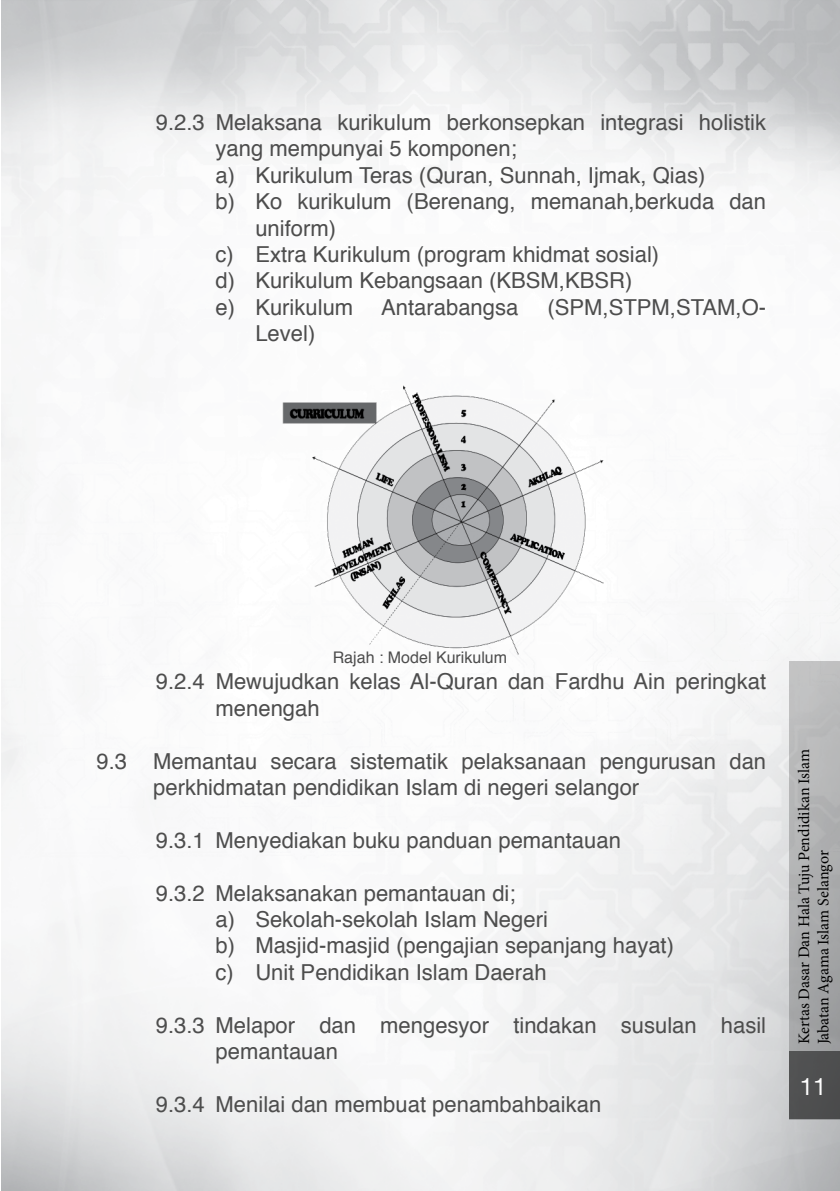
<style>
.page{position:relative;width:840px;height:1191px;background:#fff}
.page>*{position:absolute;margin:0;border:0;box-sizing:border-box;transform-origin:0 0}
.t1{font:24px "Helvetica Neue";color:#fff}
.t2{font:22px/26.4px "Helvetica";color:#4d4d4d}
.t3{font:16px/19.2px "Minion Pro";letter-spacing:-.005em;color:#000}
.t4{font:16px "Helvetica";color:#4d4d4d}
</style>
<div class="page">
<svg style="left:788px;top:660px;width:51px;height:391px;background:#b0b1b2"></svg>
<div style="left:788px;top:1051px;width:51px;height:68px;background:#4f4f50"></div>
<img style="left:258px;top:366px;width:379px;height:310px">
<p class="t2" style="left:156px;top:110px;width:611px">9.2.3 Melaksana kurikulum berkonsepkan integrasi holistik</p>
<p class="t2" style="left:215px;top:136px;width:302px">yang mempunyai 5 komponen;</p>
<p class="t2" style="left:215px;top:162px;width:491px">a) Kurikulum Teras (Quran, Sunnah, Ijmak, Qias)</p>
<p class="t2" style="left:215px;top:189px;width:551px">b) Ko kurikulum (Berenang, memanah,berkuda dan</p>
<p class="t2" style="left:255px;top:215px;width:82px">uniform)</p>
<p class="t2" style="left:215px;top:242px;width:445px">c) Extra Kurikulum (program khidmat sosial)</p>
<p class="t2" style="left:215px;top:268px;width:418px">d) Kurikulum Kebangsaan (KBSM,KBSR)</p>
<p class="t2" style="left:215px;top:294px;width:139px">e) Kurikulum</p>
<p class="t2" style="left:381px;top:294px;width:138px">Antarabangsa</p>
<p class="t2" style="left:547px;top:294px;width:220px">(SPM,STPM,STAM,O-</p>
<p class="t2" style="left:255px;top:321px;width:61px">Level)</p>
<p class="t4" style="left:332px;top:645px;width:176px">Rajah : Model Kurikulum</p>
<p class="t2" style="left:215px;top:669px;width:551px;text-indent:-60px">9.2.4 Mewujudkan kelas Al-Quran dan Fardhu Ain peringkat menengah</p>
<p class="t2" style="left:153px;top:748px;width:614px;text-indent:-57px">9.3 Memantau secara sistematik pelaksanaan pengurusan dan perkhidmatan pendidikan Islam di negeri selangor</p>
<p class="t2" style="left:156px;top:827px;width:466px">9.3.1 Menyediakan buku panduan pemantauan</p>
<p class="t2" style="left:215px;top:880px;width:459px;text-indent:-60px">9.3.2 Melaksanakan pemantauan di;<br>a) Sekolah-sekolah Islam Negeri<br>b) Masjid-masjid (pengajian sepanjang hayat) c) Unit Pendidikan Islam Daerah</p>
<p class="t2" style="left:215px;top:1012px;width:551px;text-indent:-60px">9.3.3 Melapor dan mengesyor tindakan susulan hasil pemantauan</p>
<p class="t2" style="left:156px;top:1091px;width:446px">9.3.4 Menilai dan membuat penambahbaikan</p>
<p class="t3" style="left:794px;top:1044px;width:297px;rotate:-90deg">Kertas Dasar Dan Hala Tuju Pendidikan Islam<br>Jabatan Agama Islam Selangor</p>
<p class="t1" style="left:799px;top:1065px;width:28px">11</p>
</div>
